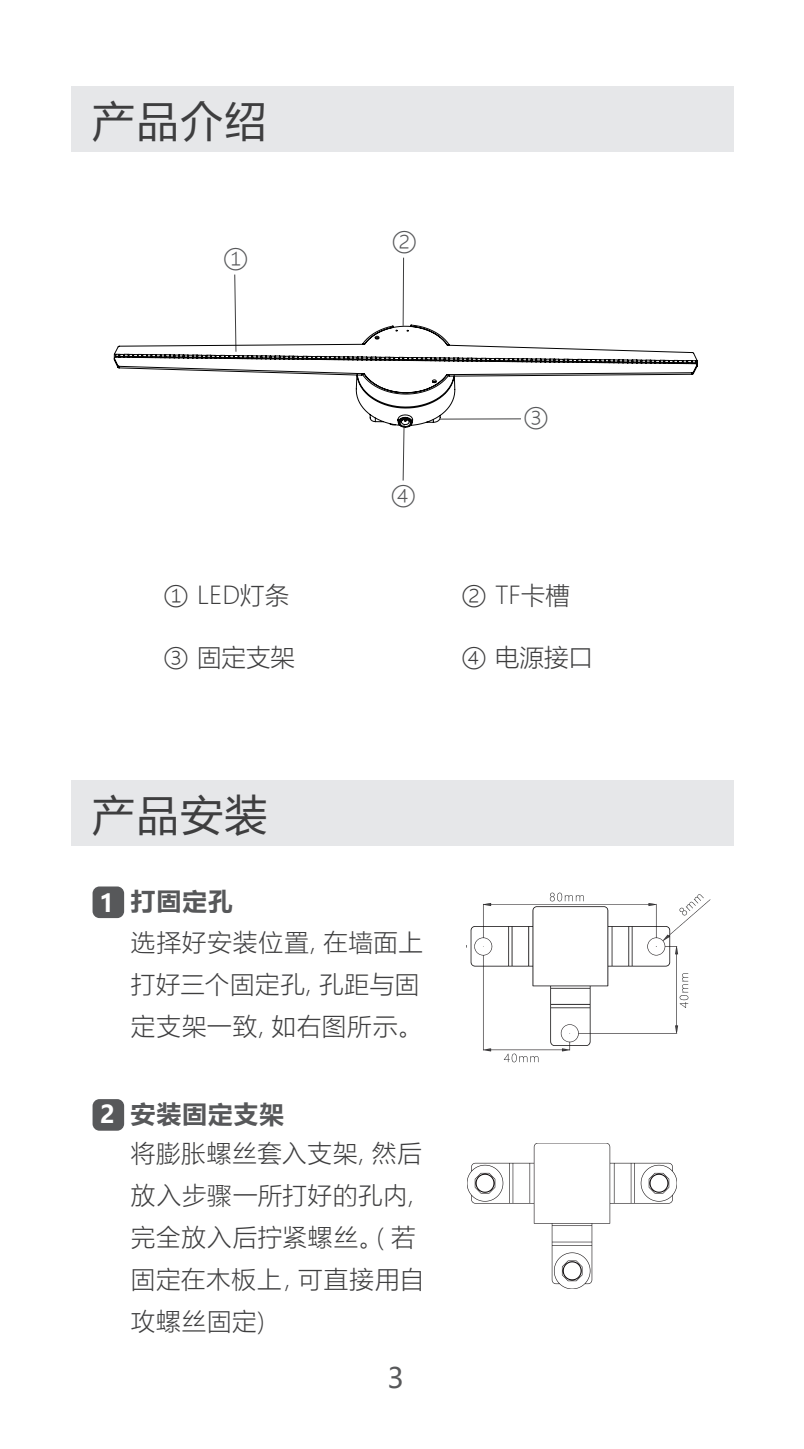
<style>
.page{position:relative;width:804px;height:1449px;background:#fff}
.page>*{position:absolute;margin:0;border:0;box-sizing:border-box;transform-origin:0 0}
.t1{font:42px "Microsoft Ya Hei";letter-spacing:.05em;color:#3e3e3f}
.t2{font:28px "Microsoft Ya Hei";color:#57585a}
.t3{font:300 24.5px/42px "Microsoft Ya Hei";letter-spacing:.025em;color:#3e3e3f}
.t4{font:700 24.5px "Microsoft Ya Hei";letter-spacing:.05em;color:#57585a}
.t5{font:300 24.5px "Microsoft Ya Hei";color:#57585a}
.t6{font:700 24.5px "Microsoft Ya Hei";color:#fff}
</style>
<div class="page">
<div style="left:71px;top:86px;width:662px;height:65px;background:#e6e7e9"></div>
<div style="left:71px;top:780px;width:662px;height:66px;background:#e6e7e9"></div>
<img style="left:466px;top:897px;width:245px;height:166px">
<img style="left:504px;top:1053px;width:34px;height:9px">
<img style="left:679px;top:973px;width:9px;height:35px">
<img style="left:550px;top:892px;width:34px;height:9px">
<img style="left:679px;top:894px;width:24px;height:21px">
<img style="left:468px;top:1143px;width:209px;height:145px">
<svg style="left:234px;top:274px;width:2px;height:51px"></svg>
<hr style="left:402px;top:258px;width:2px;height:68px;background:#3e3e3f">
<hr style="left:402px;top:424px;width:2px;height:56px;background:#3e3e3f">
<div style="left:93px;top:886px;width:31px;height:32px;background:#57585a;border-radius:7px"></div>
<div style="left:93px;top:1099px;width:31px;height:31px;background:#57585a;border-radius:7px"></div>
<svg style="left:114px;top:325px;width:583px;height:103px"></svg>
<h1 class="t1" style="left:93px;top:92px;width:176px">产品介绍</h1>
<p class="t5" style="left:224px;top:242px;width:26px">①</p>
<p class="t5" style="left:392px;top:225px;width:26px">②</p>
<p class="t5" style="left:391px;top:478px;width:26px">④</p>
<p class="t5" style="left:524px;top:401px;width:26px">③</p>
<p class="t3" style="left:164px;top:573px;width:127px">① LED灯条</p>
<p class="t3" style="left:164px;top:635px;width:133px">③ 固定支架</p>
<p class="t3" style="left:462px;top:635px;width:133px">④ 电源接口</p>
<p class="t3" style="left:462px;top:573px;width:110px">② TF卡槽</p>
<h1 class="t1" style="left:93px;top:786px;width:176px">产品安装</h1>
<p class="t6" style="left:100px;top:886px;width:17px">1</p>
<p class="t4" style="left:131px;top:884px;width:103px">打固定孔</p>
<p class="t3" style="left:131px;top:921px;width:294px">选择好安装位置, 在墙面上打好三个固定孔, 孔距与固定支架一致, 如右图所示。</p>
<p class="t6" style="left:100px;top:1097px;width:17px">2</p>
<p class="t4" style="left:131px;top:1097px;width:155px">安装固定支架</p>
<p class="t3" style="left:131px;top:1131px;width:295px">将膨胀螺丝套入支架, 然后放入步骤一所打好的孔内,完全放入后拧紧螺丝。( 若固定在木板上，可直接用自攻螺丝固定)</p>
<p class="t2" style="left:387px;top:1359px;width:18px">3</p>
</div>
